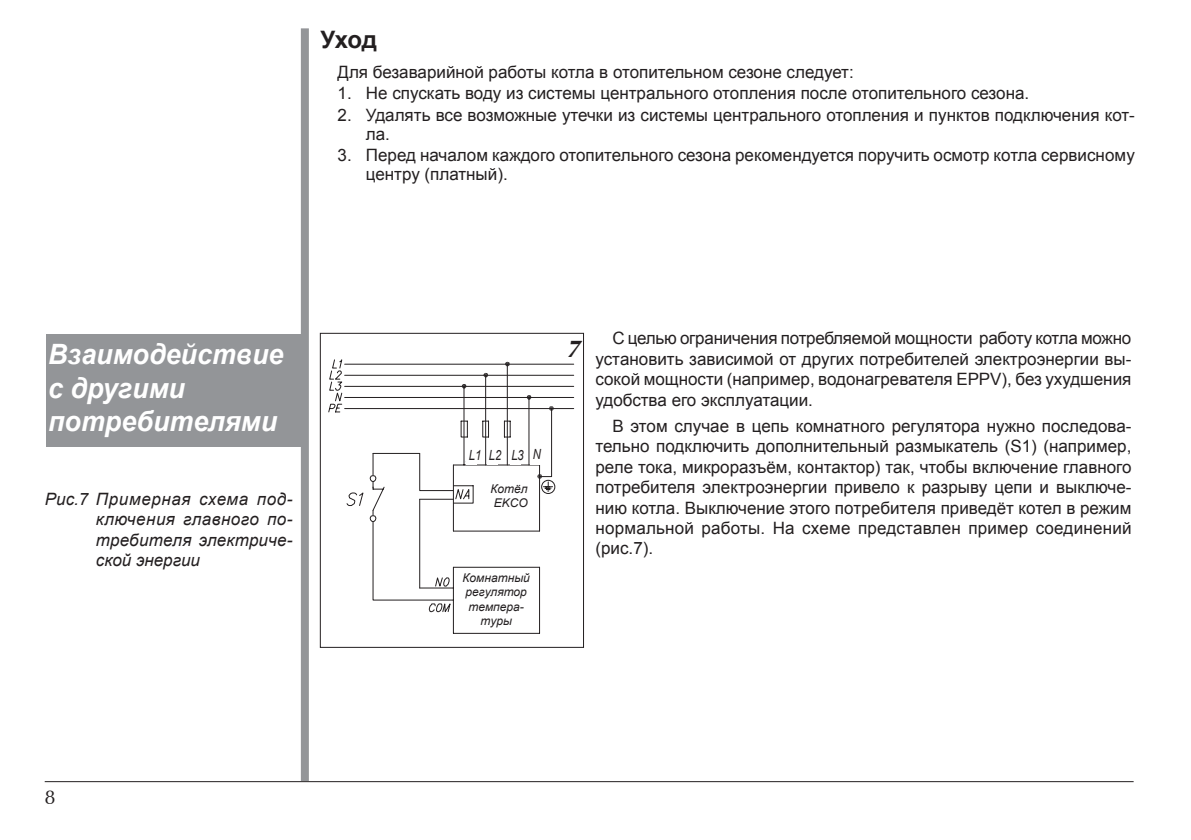
<style>
.page{position:relative;width:1191px;height:840px;background:#fff}
.page>*{position:absolute;margin:0;border:0;box-sizing:border-box;transform-origin:0 0}
.t1{font:italic 700 28px/33.6px "Arial";color:#fff;scale:.96 1}
.t2{font:700 24px "Arial";color:#231f20}
.t3{font:italic 700 24px "Ottawa";color:#231f20}
.t4{font:20px "Ottawa";color:#231f20}
.t5{font:17px/20.4px "Arial";color:#231f20;text-align:justify}
.t6{font:italic 17px/20.4px "Arial";letter-spacing:.01em;color:#231f20;text-align:justify}
.t7{font:italic 14px "Arial";color:#231f20;scale:.8 1}
.t8{font:italic 12px/14.4px "Arial";color:#231f20}
</style>
<div class="page">
<div style="left:301px;top:28px;width:8px;height:752px;background:#939598"></div>
<hr style="left:45px;top:780px;width:1088px;height:1px;background:#231f20">
<div style="left:320px;top:332px;width:264px;height:315px;border:1px solid #231f20"></div>
<svg style="left:328px;top:359px;width:246px;height:229px"></svg>
<svg style="left:372px;top:521px;width:168px;height:112px"></svg>
<svg style="left:346px;top:361px;width:208px;height:160px"></svg>
<div style="left:46px;top:334px;width:258px;height:112px;background:#939598"></div>
<div style="left:459px;top:573px;width:78px;height:55px;background:#fff"></div>
<div style="left:479px;top:475px;width:54px;height:55px;background:#fff"></div>
<div style="left:465px;top:453px;width:11px;height:11px;background:#fff"></div>
<div style="left:509px;top:448px;width:11px;height:16px;background:#fff"></div>
<div style="left:530px;top:448px;width:10px;height:16px;background:#fff"></div>
<div style="left:488px;top:452px;width:10px;height:12px;background:#fff"></div>
<div style="left:541px;top:480px;width:14px;height:13px;border:1px solid #231f20;border-radius:50%"></div>
<h2 class="t2" style="left:320px;top:23px;width:58px">Уход</h2>
<p class="t5" style="left:337px;top:62px;width:518px">Для безаварийной работы котла в отопительном сезоне следует:</p>
<p class="t5" style="left:337px;top:83px;width:693px">1. Не спускать воду из системы центрального отопления после отопительного сезона.</p>
<p class="t5" style="left:366px;top:106px;width:770px;line-height:18.8px;text-indent:-28px">2. Удалять все возможные утечки из системы центрального отопления и пунктов подключения кот&shy;ла.</p>
<p class="t5" style="left:366px;top:146px;width:770px;line-height:18.6px;text-indent:-28px">3. Перед началом каждого отопительного сезона рекомендуется поручить осмотр котла сервисному центру (платный).</p>
<h1 class="t1" style="left:48px;top:338px;width:247px">Взаимодействие с другими пoтрeбитeлями</h1>
<p class="t6" style="left:96px;top:488px;width:198px;text-indent:-51px">Рис.7 Примерная схема пoд&shy;ключения главного пo&shy;трeбитeля электриче&shy;ской энергии</p>
<p class="t7" style="left:469px;top:445px;width:17px">L1</p>
<p class="t7" style="left:489px;top:445px;width:66px">L2 L3 N</p>
<p class="t8" style="left:490px;top:481px;width:39px">Котёл<br>EKCO</p>
<p class="t8" style="left:462px;top:570px;width:69px;text-align:center">Комнатный регулятор темпера&shy;туры</p>
<h2 class="t3" style="left:567px;top:333px;width:15px">7</h2>
<p class="t5" style="left:595px;top:328px;width:537px;text-indent:17px">С целью ограничения потребляемой мощности работу котла можнo устaновить зависимой от других потребителей электроэнергии вы&shy;сокой мощности (например, водонагревателя EPPV), без ухудшения удобства его эксплуатации.</p>
<p class="t5" style="left:595px;top:415px;width:537px;text-indent:17px">В этом случае в цепь комнатного регулятора нужно последова&shy;тельно подключить дополнительный размыкатель (S1) (например, реле тока, микроразъём, контактор) так, чтобы включение главного потребителя электроэнергии привело к разрыву цепи и выключе&shy;нию котла. Выключение этого пoтрeбитeля приведёт котел в режим нормальной работы. На схеме представлен пример соединений (рис.7).</p>
<p class="t4" style="left:45px;top:784px;width:13px">8</p>
</div>
